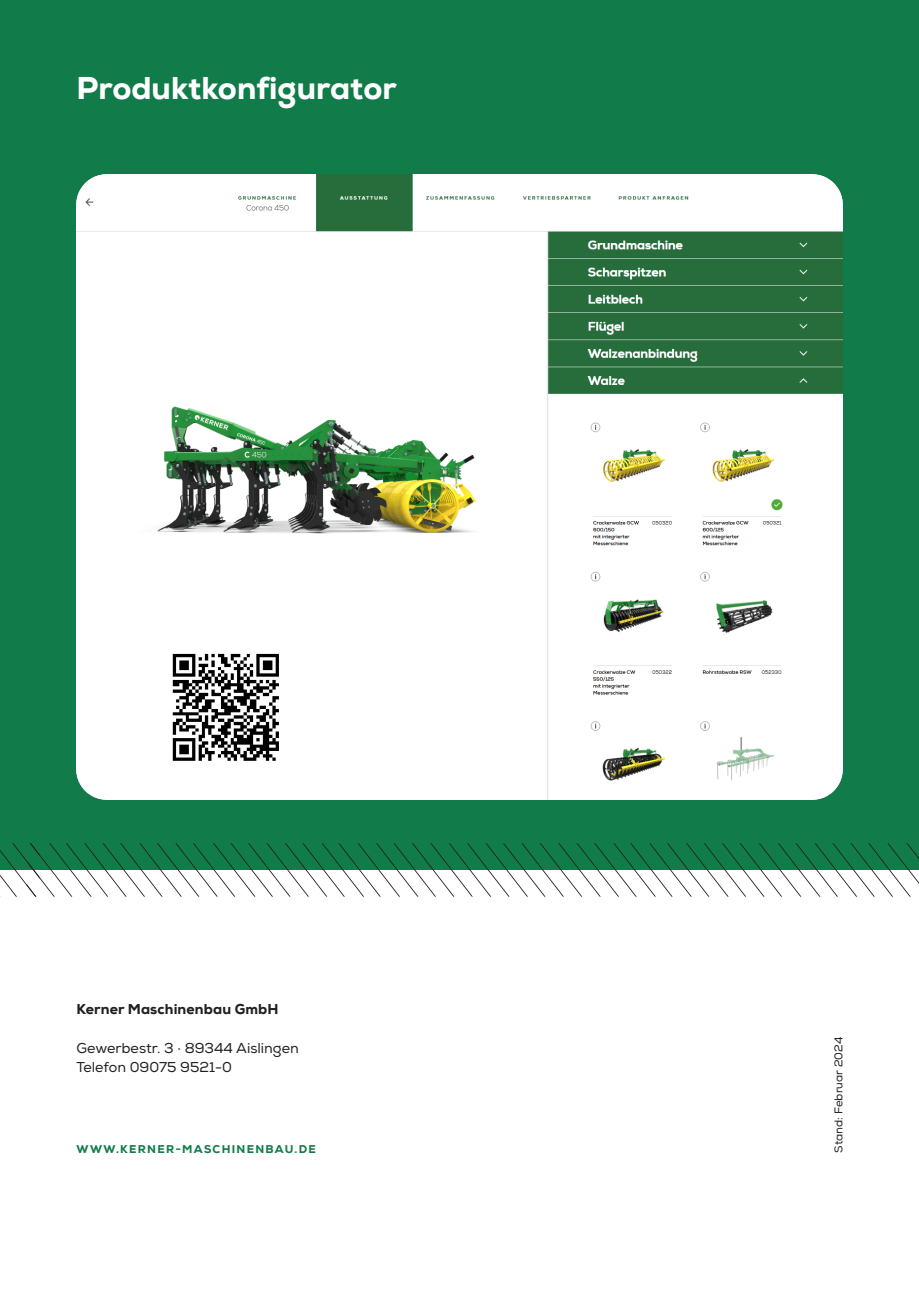
<style>
.page{position:relative;width:919px;height:1289px;background:#fff}
.page>*{position:absolute;margin:0;border:0;box-sizing:border-box;transform-origin:0 0}
.t1{font:800 31.5px "Nexa";color:#fff}
.t2{font:14.25px/19.5px "Nexa";color:#231f20}
.t3{font:800 14.25px "Nexa";letter-spacing:.01em;color:#231f20}
.t4{font:800 11.25px "Nexa";letter-spacing:.115em;color:#117c4a}
.t5{font:11.25px "Nexa";color:#231f20}
</style>
<div class="page">
<div style="left:0;top:0;width:918px;height:870px;background:#117c4a"></div>
<svg style="left:0;top:843px;width:918px;height:54px"></svg>
<img style="left:77px;top:175px;width:765px;height:624px">
<img style="left:157px;top:639px;width:138px;height:137px">
<h1 class="t1" style="left:77px;top:68px;width:322px">Produktkonfigurator</h1>
<p class="t3" style="left:77px;top:999px;width:203px">Kerner Maschinenbau GmbH</p>
<p class="t2" style="left:77px;top:1038px;width:223px">Gewerbestr. 3 · 89344 Aislingen<br>Telefon 09075 9521-0</p>
<p class="t5" style="left:831px;top:1152px;width:117px;rotate:-90deg">Stand: Februar 2024</p>
<p class="t4" style="left:77px;top:1141px;width:14px">www</p>
<p class="t4" style="left:116px;top:1141px;width:201px">.kerner-masch inenbau.de</p>
</div>
